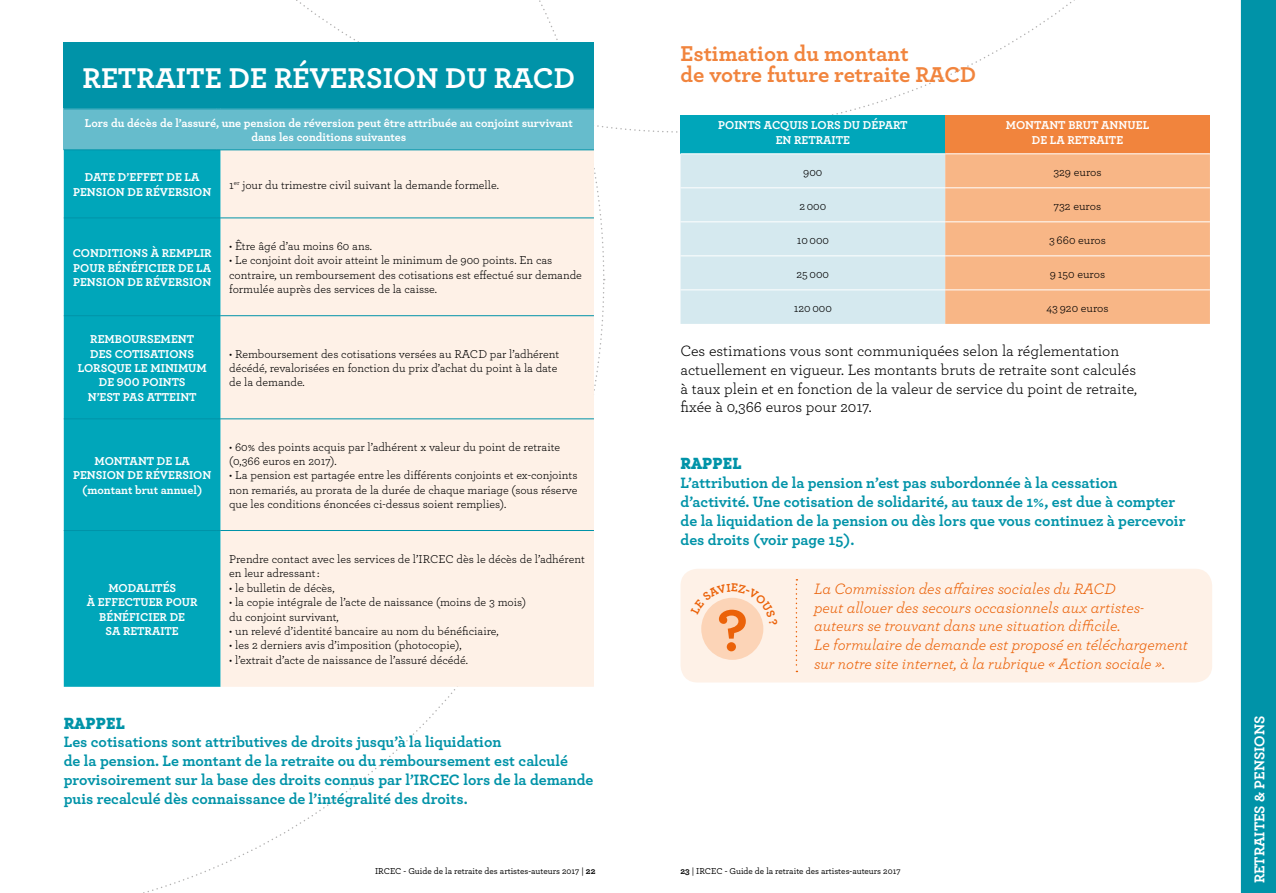
<style>
.page{position:relative;width:1276px;height:893px;background:#fff}
.page>*{position:absolute;margin:0;border:0;box-sizing:border-box;transform-origin:0 0}
.t1{font:700 30px "Archer";color:#fff}
.t2{font:700 22.5px/21.6px "Archer";color:#f1843d}
.t3{font:700 15.75px/18.9px "Archer";color:#0093a8}
.t4{font:italic 15.75px/18.9px "Archer";color:#eb6209}
.t5{font:15.75px/18.9px "Archer";color:#000}
.t6{font:700 15.75px "Lubalin Graph IT Cby BT";color:#0093a8}
.t7{font:700 15px "Archer";color:#fff}
.t8{font:12px/14.4px "Archer";color:#000}
.t9{font:700 12px/14.4px "Archer";color:#fff;text-align:center}
.t10{font:500 9px "Archer";color:#000}
.s1{font-weight:700}
</style>
<div class="page">
<svg style="left:688px;top:0;width:553px;height:133px"></svg>
<svg style="left:63px;top:0;width:621px;height:133px"></svg>
<div style="left:1241px;top:0;width:35px;height:893px;background:#0093a8"></div>
<div style="left:64px;top:43px;width:530px;height:66px;background:#0093a8"></div>
<div style="left:64px;top:109px;width:530px;height:41px;background:#66bccc"></div>
<div style="left:64px;top:150px;width:157px;height:537px;background:#00a6ba"></div>
<div style="left:221px;top:150px;width:373px;height:537px;background:#fef1e7"></div>
<hr style="left:64px;top:149px;width:152px;height:1px;background:#0093a8">
<hr style="left:221px;top:149px;width:373px;height:1px;background:#0093a8">
<hr style="left:64px;top:218px;width:152px;height:1px;background:#0093a8">
<hr style="left:221px;top:218px;width:373px;height:1px;background:#0093a8">
<hr style="left:64px;top:315px;width:152px;height:1px;background:#0093a8">
<hr style="left:221px;top:315px;width:373px;height:1px;background:#0093a8">
<hr style="left:64px;top:418px;width:152px;height:1px;background:#0093a8">
<hr style="left:221px;top:418px;width:373px;height:1px;background:#0093a8">
<hr style="left:64px;top:530px;width:152px;height:1px;background:#0093a8">
<hr style="left:221px;top:530px;width:373px;height:1px;background:#0093a8">
<div style="left:680px;top:116px;width:265px;height:38px;background:#00a6ba"></div>
<div style="left:945px;top:116px;width:265px;height:38px;background:#f1843d"></div>
<svg style="left:680px;top:154px;width:530px;height:170px"></svg>
<hr style="left:680px;top:153px;width:265px;height:1px;background:#fff">
<hr style="left:945px;top:153px;width:265px;height:1px;background:#fff">
<hr style="left:680px;top:187px;width:265px;height:1px;background:#fff">
<hr style="left:945px;top:187px;width:265px;height:1px;background:#fff">
<hr style="left:680px;top:221px;width:265px;height:1px;background:#fff">
<hr style="left:945px;top:221px;width:265px;height:1px;background:#fff">
<hr style="left:680px;top:255px;width:265px;height:1px;background:#fff">
<hr style="left:945px;top:255px;width:265px;height:1px;background:#fff">
<hr style="left:680px;top:289px;width:265px;height:1px;background:#fff">
<hr style="left:945px;top:289px;width:265px;height:1px;background:#fff">
<div style="left:680px;top:569px;width:532px;height:113px;background:#fef1e7;border-radius:17px"></div>
<div style="left:701px;top:598px;width:62px;height:62px;background:#fcd4b7;border-radius:50%"></div>
<svg style="left:795px;top:579px;width:2px;height:93px"></svg>
<svg style="left:701px;top:598px;width:63px;height:53px"></svg>
<h1 class="t1" style="left:83px;top:54px;width:494px">RETRAITE DE RÉVERSION DU RACD</h1>
<p class="t9" style="left:85px;top:115px;width:489px">Lors du décès de l’assuré, une pension de réversion peut être attribuée au conjoint survivant dans les conditions suivantes</p>
<p class="t9" style="left:73px;top:170px;width:140px">DATE D’EFFET DE LA<br>PENSION DE RÉVERSION</p>
<p class="t8" style="left:229px;top:177px;width:271px">1<sup>er</sup> jour du trimestre civil suivant la demande formelle.</p>
<p class="t9" style="left:73px;top:245px;width:140px;text-align:justify">CONDITIONS À REMPLIR POUR BÉNÉFICIER DE LA PENSION DE RÉVERSION</p>
<p class="t9" style="left:78px;top:331px;width:131px">REMBOURSEMENT<br>DES COTISATIONS<br>LORSQUE LE MINIMUM<br>DE 900 POINTS<br>N’EST PAS ATTEINT</p>
<p class="t9" style="left:73px;top:453px;width:140px">MONTANT DE LA<br>PENSION DE RÉVERSION (montant brut annuel)</p>
<p class="t9" style="left:87px;top:580px;width:112px">MODALITÉS<br>À EFFECTUER POUR<br>BÉNÉFICIER DE<br>SA RETRAITE</p>
<p class="t8" style="left:229px;top:238px;width:144px">• Être âgé d’au moins 60 ans.</p>
<p class="t8" style="left:229px;top:253px;width:354px">• Le conjoint doit avoir atteint le minimum de 900 points. En cas contraire, un remboursement des cotisations est effectué sur demande formulée auprès des services de la caisse.</p>
<p class="t8" style="left:229px;top:346px;width:332px">• Remboursement des cotisations versées au RACD par l’adhérent décédé, revalorisées en fonction du prix d’achat du point à la date de la demande.</p>
<p class="t8" style="left:229px;top:439px;width:333px">• 60% des points acquis par l’adhérent x valeur du point de retraite (0,366 euros en 2017).</p>
<p class="t8" style="left:229px;top:468px;width:350px;text-align:justify">• La pension est partagée entre les différents conjoints et ex-conjoints non remariés, au prorata de la durée de chaque mariage (sous réserve que les conditions énoncées ci-dessus soient remplies).</p>
<p class="t8" style="left:229px;top:551px;width:357px">Prendre contact avec les services de l’IRCEC dès le décès de l’adhérent en leur adressant :</p>
<p class="t8" style="left:229px;top:580px;width:107px">• le bulletin de décès,</p>
<p class="t8" style="left:229px;top:594px;width:298px">• la copie intégrale de l’acte de naissance (moins de 3 mois) du conjoint survivant,</p>
<p class="t8" style="left:229px;top:623px;width:271px">• un relevé d’identité bancaire au nom du bénéficiaire,</p>
<p class="t8" style="left:229px;top:638px;width:234px">• les 2 derniers avis d’imposition (photocopie),</p>
<p class="t8" style="left:229px;top:652px;width:240px">• l’extrait d’acte de naissance de l’assuré décédé.</p>
<h3 class="t6" style="left:64px;top:713px;width:63px">RAPPEL</h3>
<p class="t3" style="left:64px;top:732px;width:531px">Les cotisations sont attributives de droits jusqu’à la liquidation<br>de la pension. Le montant de la retraite ou du remboursement est calculé provisoirement sur la base des droits connus par l’IRCEC lors de la demande puis recalculé dès connaissance de l’intégralité des droits.</p>
<h2 class="t2" style="left:680px;top:41px;width:297px">Estimation du montant<br>de votre future retraite RACD</h2>
<p class="t9" style="left:718px;top:117px;width:191px">POINTS ACQUIS LORS DU DÉPART<br>EN RETRAITE</p>
<p class="t9" style="left:1006px;top:117px;width:145px">MONTANT BRUT ANNUEL<br>DE LA RETRAITE</p>
<p class="t8" style="left:803px;top:164px;width:21px">900</p>
<p class="t8" style="left:1053px;top:164px;width:50px">329 euros</p>
<p class="t8" style="left:799px;top:198px;width:28px">2 000</p>
<p class="t8" style="left:1054px;top:198px;width:49px">732 euros</p>
<p class="t8" style="left:796px;top:232px;width:34px">10 000</p>
<p class="t8" style="left:1049px;top:232px;width:58px">3 660 euros</p>
<p class="t8" style="left:796px;top:266px;width:34px">25 000</p>
<p class="t8" style="left:1050px;top:266px;width:57px">9 150 euros</p>
<p class="t8" style="left:794px;top:300px;width:40px">120 000</p>
<p class="t8" style="left:1046px;top:300px;width:64px">43 920 euros</p>
<h3 class="t5" style="left:680px;top:340px;width:458px">Ces estimations vous sont communiquées selon la réglementation actuellement en vigueur. Les montants bruts de retraite sont calculés à taux plein et en fonction de la valeur de service du point de retraite, fixée à 0,366 euros pour 2017.</h3>
<h3 class="t6" style="left:680px;top:454px;width:63px">RAPPEL</h3>
<p class="t3" style="left:680px;top:472px;width:506px">L’attribution de la pension n’est pas subordonnée à la cessation d’activité. Une cotisation de solidarité, au taux de 1%, est due à compter de la liquidation de la pension ou dès lors que vous continuez à percevoir des droits (voir page 15).</p>
<p class="t4" style="left:814px;top:578px;width:375px">La Commission des affaires sociales du RACD<br>peut allouer des secours occasionnels aux artistes&shy;auteurs se trouvant dans une situation difficile.<br>Le formulaire de demande est proposé en téléchargement sur notre site internet, à la rubrique « Action sociale ».</p>
<p class="t10" style="left:375px;top:865px;width:222px">IRCEC - Guide de la retraite des artistes-auteurs 2017 | <span class="s1">22</span></p>
<p class="t10" style="left:680px;top:865px;width:221px"><span class="s1">23</span> | IRCEC - Guide de la retraite des artistes-auteurs 2017</p>
<p class="t7" style="left:1247px;top:883px;width:169px;rotate:-90deg">RETRAITES &amp; PENSIONS</p>
</div>
